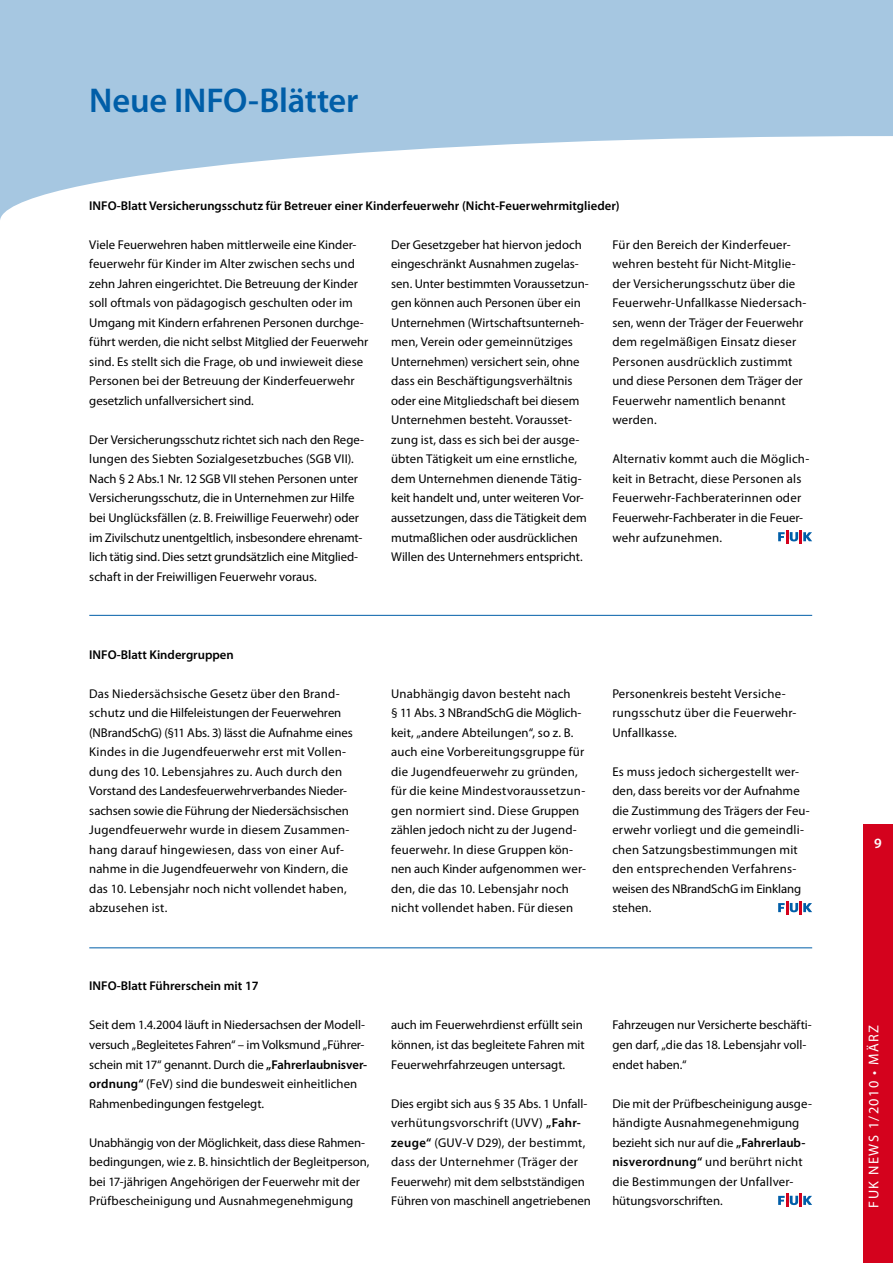
<style>
.page{position:relative;width:893px;height:1263px;background:#fff}
.page>*{position:absolute;margin:0;border:0;box-sizing:border-box;transform-origin:0 0}
.Head_im_Schwung_23pt{font:600 34.5px "Myriad Pro";letter-spacing:-.005em;color:#005ea8}
.t1{font:14.25px "Myriad Pro";letter-spacing:.1em;color:#fff}
.t2{font:600 14.25px "Myriad Pro";color:#fff}
.Fließtext_mit_Abstan{font:12.75px/19.5px "Myriad Pro";color:#000}
.Fließtext_ohne_Absta{font:600 12.75px "Myriad Pro";color:#000}
.Fließtext_mit_Abstan-2{font:12.75px/19.5px "Myriad Pro";letter-spacing:.02em;color:#000}
.s1{font-weight:600}
</style>
<div class="page">
<svg style="left:0;top:0;width:893px;height:220px;fill:#a6c7e1"></svg>
<div style="left:863px;top:825px;width:30px;height:438px;background:#d4021d"></div>
<hr style="left:799px;top:1193px;width:3px;height:14px;background:#d4021d">
<hr style="left:786px;top:1193px;width:3px;height:14px;background:#d4021d">
<svg style="left:778px;top:1196px;width:34px;height:9px"></svg>
<hr style="left:799px;top:530px;width:3px;height:14px;background:#d4021d">
<hr style="left:786px;top:530px;width:3px;height:14px;background:#d4021d">
<svg style="left:778px;top:532px;width:34px;height:9px"></svg>
<svg style="left:778px;top:901px;width:34px;height:13px"></svg>
<hr style="left:89px;top:615px;width:723px;height:1px;background:#005ea8">
<hr style="left:89px;top:947px;width:723px;height:1px;background:#005ea8">
<p class="Head_im_Schwung_23pt" style="left:89px;top:78px;width:271px">Neue INFO-Blätter</p>
<p class="Fließtext_ohne_Absta" style="left:89px;top:197px;width:532px">INFO-Blatt Versicherungsschutz für Betreuer einer Kinderfeuerwehr (Nicht-Feuerwehrmitglieder)</p>
<p class="Fließtext_mit_Abstan" style="left:89px;top:235px;width:280px">Viele Feuerwehren haben mittlerweile eine Kinder&shy;feuerwehr für Kinder im Alter zwischen sechs und zehn Jahren eingerichtet. Die Betreuung der Kinder soll oftmals von pädagogisch geschulten oder im Umgang mit Kindern erfahrenen Personen durchge&shy;führt werden, die nicht selbst Mitglied der Feuerwehr sind. Es stellt sich die Frage, ob und inwieweit diese Personen bei der Betreuung der Kinderfeuerwehr gesetzlich unfallversichert sind.</p>
<p class="Fließtext_mit_Abstan" style="left:89px;top:430px;width:276px">Der Versicherungsschutz richtet sich nach den Rege&shy;lungen des Siebten Sozialgesetzbuches (SGB VII).<br>Nach § 2 Abs.1 Nr. 12 SGB VII stehen Personen unter Versicherungsschutz, die in Unternehmen zur Hilfe bei Unglücksfällen (z. B. Freiwillige Feuerwehr) oder im Zivilschutz unentgeltlich, insbesondere ehrenamt&shy;lich tätig sind. Dies setzt grundsätzlich eine Mitglied&shy;schaft in der Freiwilligen Feuerwehr voraus.</p>
<p class="Fließtext_mit_Abstan" style="left:391px;top:235px;width:199px">Der Gesetzgeber hat hiervon jedoch eingeschränkt Ausnahmen zugelas&shy;sen. Unter bestimmten Voraussetzun&shy;gen können auch Personen über ein Unternehmen (Wirtschaftsunterneh&shy;men, Verein oder gemeinnütziges Unternehmen) versichert sein, ohne dass ein Beschäftigungsverhältnis oder eine Mitgliedschaft bei diesem Unternehmen besteht. Vorausset&shy;zung ist, dass es sich bei der ausge&shy;übten Tätigkeit um eine ernstliche, dem Unternehmen dienende Tätig&shy;keit handelt und, unter weiteren Vor&shy;aussetzungen, dass die Tätigkeit dem mutmaßlichen oder ausdrücklichen Willen des Unternehmers entspricht.</p>
<p class="Fließtext_mit_Abstan" style="left:612px;top:235px;width:196px">Für den Bereich der Kinderfeuer&shy;wehren besteht für Nicht-Mitglie&shy;der Versicherungsschutz über die<br>Feuerwehr-Unfallkasse Niedersach&shy;sen, wenn der Träger der Feuerwehr dem regelmäßigen Einsatz dieser<br>Personen ausdrücklich zustimmt und diese Personen dem Träger der<br>Feuerwehr namentlich benannt werden.</p>
<p class="Fließtext_mit_Abstan" style="left:612px;top:450px;width:198px">Alternativ kommt auch die Möglich&shy;keit in Betracht, diese Personen als<br>Feuerwehr-Fachberaterinnen oder<br>Feuerwehr-Fachberater in die Feuer&shy;wehr aufzunehmen.</p>
<p class="Fließtext_ohne_Absta" style="left:89px;top:646px;width:146px">INFO-Blatt Kindergruppen</p>
<p class="Fließtext_mit_Abstan" style="left:89px;top:684px;width:265px">Das Niedersächsische Gesetz über den Brand&shy;schutz und die Hilfeleistungen der Feuerwehren (NBrandSchG) (§11 Abs. 3) lässt die Aufnahme eines Kindes in die Jugendfeuerwehr erst mit Vollen&shy;dung des 10. Lebensjahres zu. Auch durch den Vorstand des Landesfeuerwehrverbandes Nieder&shy;sachsen sowie die Führung der Niedersächsischen Jugendfeuerwehr wurde in diesem Zusammen&shy;hang darauf hingewiesen, dass von einer Auf&shy;nahme in die Jugendfeuerwehr von Kindern, die das 10. Lebensjahr noch nicht vollendet haben, abzusehen ist.</p>
<p class="Fließtext_mit_Abstan" style="left:391px;top:684px;width:196px">Unabhängig davon besteht nach<br>§ 11 Abs. 3 NBrandSchG die Möglich&shy;keit, „andere Abteilungen“, so z. B. auch eine Vorbereitungsgruppe für die Jugendfeuerwehr zu gründen, für die keine Mindestvoraussetzun&shy;gen normiert sind. Diese Gruppen zählen jedoch nicht zu der Jugend&shy;feuerwehr. In diese Gruppen kön&shy;nen auch Kinder aufgenommen wer&shy;den, die das 10. Lebensjahr noch nicht vollendet haben. Für diesen</p>
<p class="Fließtext_mit_Abstan-2" style="left:612px;top:684px;width:186px">Personenkreis besteht Versiche&shy;rungsschutz über die Feuerwehr-<br>Unfallkasse.</p>
<p class="Fließtext_mit_Abstan" style="left:612px;top:762px;width:199px">Es muss jedoch sichergestellt wer&shy;den, dass bereits vor der Aufnahme die Zustimmung des Trägers der Feu&shy;erwehr vorliegt und die gemeindli&shy;chen Satzungsbestimmungen mit den entsprechenden Verfahrens&shy;weisen des NBrandSchG im Einklang stehen.</p>
<p class="Fließtext_ohne_Absta" style="left:89px;top:978px;width:171px">INFO-Blatt Führerschein mit 17</p>
<p class="Fließtext_mit_Abstan" style="left:89px;top:1016px;width:279px">Seit dem 1.4.2004 läuft in Niedersachsen der Modell&shy;versuch „Begleitetes Fahren“ – im Volksmund „Führer&shy;schein mit 17“ genannt. Durch die <span class="s1">„Fahrerlaubnisver&shy;ordnung“</span> (FeV) sind die bundesweit einheitlichen Rahmenbedingungen festgelegt.</p>
<p class="Fließtext_mit_Abstan" style="left:89px;top:1133px;width:282px">Unabhängig von der Möglichkeit, dass diese Rahmen&shy;bedingungen, wie z. B. hinsichtlich der Begleitperson, bei 17-jährigen Angehörigen der Feuerwehr mit der Prüfbescheinigung und Ausnahmegenehmigung</p>
<p class="Fließtext_mit_Abstan" style="left:391px;top:1016px;width:195px">auch im Feuerwehrdienst erfüllt sein können, ist das begleitete Fahren mit<br>Feuerwehrfahrzeugen untersagt.</p>
<p class="Fließtext_mit_Abstan" style="left:391px;top:1094px;width:201px">Dies ergibt sich aus § 35 Abs. 1 Unfall&shy;verhütungsvorschrift (UVV) <span class="s1">„Fahr&shy;zeuge“</span> (GUV-V D29), der bestimmt, dass der Unternehmer (Träger der Feuerwehr) mit dem selbstständigen Führen von maschinell angetriebenen</p>
<p class="Fließtext_mit_Abstan" style="left:612px;top:1016px;width:201px">Fahrzeugen nur Versicherte beschäfti&shy;gen darf, „die das 18. Lebensjahr voll&shy;endet haben.“</p>
<p class="Fließtext_mit_Abstan" style="left:612px;top:1094px;width:201px">Die mit der Prüfbescheinigung ausge&shy;händigte Ausnahmegenehmigung bezieht sich nur auf die <span class="s1">„Fahrerlaub&shy;nisverordnung“</span> und berührt nicht die Bestimmungen der Unfallver&shy;hütungsvorschriften.</p>
<p class="t2" style="left:874px;top:834px;width:9px">9</p>
<p class="t1" style="left:866px;top:1208px;width:184px;rotate:-90deg">FUK NEWS 1/2010 • MÄRZ</p>
</div>
